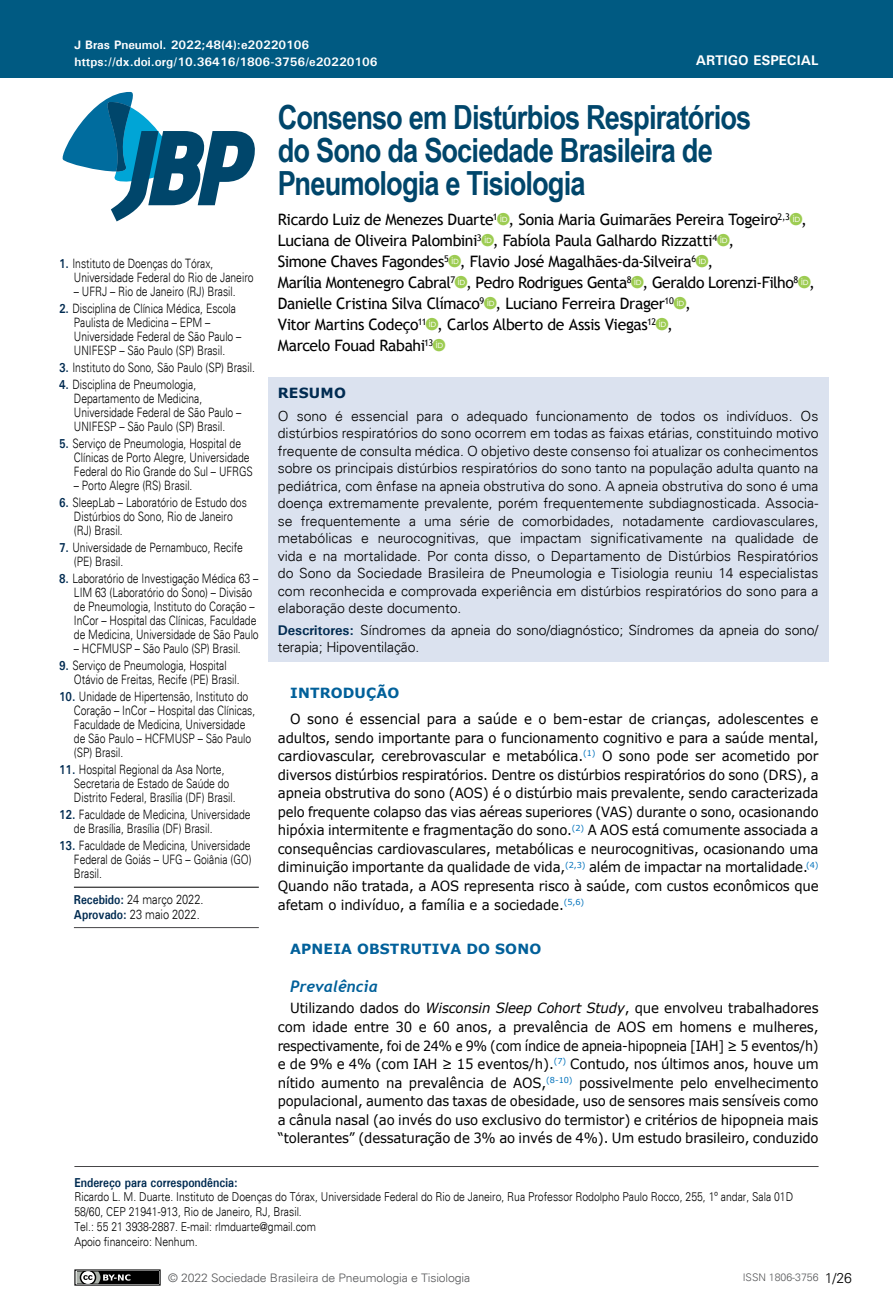
<style>
.page{position:relative;width:893px;height:1315px;background:#fff}
.page>*{position:absolute;margin:0;border:0;box-sizing:border-box;transform-origin:0 0}
.t1{font:700 33.25px/33.2px "Arial Narrow";letter-spacing:-.025em;color:#00466b}
.t2{font:21px "ID font Regular";color:#9dcc52}
.t3{font:15.75px "Trebuchet MS";letter-spacing:-.025em;color:#000}
.t4{font:italic 700 15.75px "Trebuchet";color:#01609a}
.t5{font:300 14px/17.5px "Univers";letter-spacing:-.01em;color:#000;text-align:justify}
.t6{font:14px/18.6px "Verdana";letter-spacing:-.01em;color:#000;text-align:justify;scale:.96 1}
.t7{font:14px/18.6px "Verdana";letter-spacing:-.01em;color:#000;text-align:justify;scale:.95 1}
.t8{font:700 14px "Verdana";letter-spacing:.01em;color:#01609a}
.t9{font:700 14px "Univers";color:#fff}
.t10{font:700 14px "Verdana";letter-spacing:.015em;color:#002b51}
.t11{font:300 12.95px/14px "Univers";color:#000;scale:.8 1}
.t12{font:300 12.95px/14.9px "Univers";color:#000;scale:.85 1}
.t13{font:700 12.95px "Univers";color:#002b51;scale:.85 1}
.t14{font:300 12.25px/14.7px "Univers";color:#000;scale:.85 1}
.t15{font:700 12.25px "Univers";color:#fff}
.t16{font:300 11.72px "Univers";letter-spacing:-.01em;color:#58595b;scale:1.04 1}
.t17{font:300 10.5px "Univers";color:#58595b}
.s1{font-weight:700;color:#002b51}
.s2{font-family:"ID font Regular";font-size:21px;color:#9dcc52}
.s3{font-family:"Trebuchet MS";font-size:15.75px;color:#000}
.s4{font-style:italic}
</style>
<div class="page">
<div style="left:0;top:0;width:893px;height:78px;background:#005a82"></div>
<svg style="left:62px;top:91px;width:193px;height:130px"></svg>
<div style="left:75px;top:1270px;width:85px;height:15px;background:#000"></div>
<div style="left:74px;top:1269px;width:87px;height:16px;border:1px solid #000"></div>
<svg style="left:74px;top:1269px;width:56px;height:17px"></svg>
<div style="left:268px;top:378px;width:560px;height:284px;background:#dbe2ef"></div>
<hr style="left:74px;top:1166px;width:745px;height:1px;background:#464547">
<hr style="left:74px;top:887px;width:185px;height:1px;background:#000">
<hr style="left:74px;top:927px;width:185px;height:1px;background:#464547">
<p class="t15" style="left:74px;top:37px;width:236px">J Bras Pneumol. 2022;48(4):e20220106</p>
<p class="t15" style="left:74px;top:54px;width:305px">https://dx.doi.org/10.36416/1806-3756/e20220106</p>
<p class="t9" style="left:696px;top:52px;width:124px">ARTIGO ESPECIAL</p>
<p class="t11" style="left:74px;top:257px;width:226px;text-indent:-15px"><span class="s1">1.</span> Instituto de Doenças do Tórax,<br>Universidade Federal do Rio de Janeiro</p>
<p class="t11" style="left:74px;top:285px;width:204px">– UFRJ – Rio de Janeiro (RJ) Brasil.</p>
<p class="t11" style="left:74px;top:302px;width:211px;text-indent:-15px"><span class="s1">2.</span> Disciplina de Clínica Médica, Escola Paulista de Medicina – EPM – Universidade Federal de São Paulo – UNIFESP – São Paulo (SP) Brasil.</p>
<p class="t11" style="left:59px;top:361px;width:246px"><span class="s1">3.</span> Instituto do Sono, São Paulo (SP) Brasil.</p>
<p class="t11" style="left:74px;top:377px;width:211px;text-indent:-15px"><span class="s1">4.</span> Disciplina de Pneumologia,<br>Departamento de Medicina,<br>Universidade Federal de São Paulo –<br>UNIFESP – São Paulo (SP) Brasil.</p>
<p class="t11" style="left:74px;top:436px;width:225px;text-indent:-15px"><span class="s1">5.</span> Serviço de Pneumologia, Hospital de<br>Clínicas de Porto Alegre, Universidade<br>Federal do Rio Grande do Sul – UFRGS</p>
<p class="t11" style="left:74px;top:478px;width:150px">– Porto Alegre (RS) Brasil.</p>
<p class="t11" style="left:74px;top:495px;width:218px;text-indent:-15px"><span class="s1">6.</span> SleepLab – Laboratório de Estudo dos<br>Distúrbios do Sono, Rio de Janeiro (RJ) Brasil.</p>
<p class="t11" style="left:74px;top:540px;width:213px;text-indent:-15px"><span class="s1">7.</span> Universidade de Pernambuco, Recife (PE) Brasil.</p>
<p class="t11" style="left:74px;top:571px;width:233px;text-indent:-15px"><span class="s1">8.</span> Laboratório de Investigação Médica 63 – LIM 63 (Laboratório do Sono) – Divisão de Pneumologia, Instituto do Coração – InCor – Hospital das Clínicas, Faculdade de Medicina, Universidade de São Paulo</p>
<p class="t11" style="left:74px;top:641px;width:210px">– HCFMUSP – São Paulo (SP) Brasil.</p>
<p class="t11" style="left:74px;top:658px;width:209px;text-indent:-15px"><span class="s1">9.</span> Serviço de Pneumologia, Hospital<br>Otávio de Freitas, Recife (PE) Brasil.</p>
<p class="t11" style="left:74px;top:689px;width:228px;text-indent:-15px"><span class="s1">10.</span> Unidade de Hipertensão, Instituto do<br>Coração – InCor – Hospital das Clínicas,<br>Faculdade de Medicina, Universidade de São Paulo – HCFMUSP – São Paulo (SP) Brasil.</p>
<p class="t11" style="left:74px;top:762px;width:204px;text-indent:-15px"><span class="s1">11.</span> Hospital Regional da Asa Norte,<br>Secretaria de Estado de Saúde do<br>Distrito Federal, Brasília (DF) Brasil.</p>
<p class="t11" style="left:74px;top:807px;width:222px;text-indent:-15px"><span class="s1">12.</span> Faculdade de Medicina, Universidade de Brasília, Brasília (DF) Brasil.</p>
<p class="t11" style="left:74px;top:838px;width:224px;text-align:justify;text-indent:-15px"><span class="s1">13.</span> Faculdade de Medicina, Universidade Federal de Goiás – UFG – Goiânia (GO)<br>Brasil.</p>
<p class="t12" style="left:74px;top:892px;width:154px"><span class="s1">Recebido:</span> 24 março 2022.<br><span class="s1">Aprovado:</span> 23 maio 2022.</p>
<h1 class="t1" style="left:278px;top:99px;width:475px">Consenso em Distúrbios Respiratórios do Sono da Sociedade Brasileira de<br>Pneumologia e Tisiologia</h1>
<p class="t3" style="left:278px;top:210px;width:514px">Ricardo Luiz de Menezes Duarte<sup>1</sup><span class="s2">a</span>, Sonia Maria Guimarães Pereira Togeiro<sup>2,3</sup></p>
<h2 class="t2" style="left:790px;top:208px;width:19px">a<span class="s3">,</span></h2>
<p class="t3" style="left:278px;top:231px;width:441px">Luciana de Oliveira Palombini<sup>3</sup><span class="s2">a</span>, Fabíola Paula Galhardo Rizzatti<sup>4</sup></p>
<h2 class="t2" style="left:717px;top:229px;width:19px">a<span class="s3">,</span></h2>
<p class="t3" style="left:278px;top:252px;width:420px">Simone Chaves Fagondes<sup>5</sup><span class="s2">a</span>, Flavio José Magalhães-da-Silveira<sup>6</sup></p>
<h2 class="t2" style="left:696px;top:250px;width:19px">a<span class="s3">,</span></h2>
<p class="t3" style="left:278px;top:273px;width:522px">Marília Montenegro Cabral<sup>7</sup><span class="s2">a</span>, Pedro Rodrigues Genta<sup>8</sup><span class="s2">a</span>, Geraldo Lorenzi-Filho<sup>8</sup></p>
<h2 class="t2" style="left:798px;top:271px;width:18px">a<span class="s3">,</span></h2>
<p class="t3" style="left:278px;top:294px;width:398px">Danielle Cristina Silva Clímaco<sup>9</sup><span class="s2">a</span>, Luciano Ferreira Drager<sup>10</sup></p>
<h2 class="t2" style="left:674px;top:292px;width:19px">a<span class="s3">,</span></h2>
<p class="t3" style="left:278px;top:315px;width:380px">Vitor Martins Codeço<sup>11</sup><span class="s2">a</span>, Carlos Alberto de Assis Viegas<sup>12</sup></p>
<h2 class="t2" style="left:656px;top:313px;width:19px">a<span class="s3">,</span></h2>
<p class="t3" style="left:278px;top:336px;width:157px">Marcelo Fouad Rabahi<sup>13</sup></p>
<h2 class="t2" style="left:433px;top:334px;width:14px">a</h2>
<p class="t10" style="left:278px;top:384px;width:70px">RESUMO</p>
<p class="t5" style="left:278px;top:407px;width:542px">O sono é essencial para o adequado funcionamento de todos os indivíduos. Os distúrbios respiratórios do sono ocorrem em todas as faixas etárias, constituindo motivo frequente de consulta médica. O objetivo deste consenso foi atualizar os conhecimentos sobre os principais distúrbios respiratórios do sono tanto na população adulta quanto na pediátrica, com ênfase na apneia obstrutiva do sono. A apneia obstrutiva do sono é uma doença extremamente prevalente, porém frequentemente subdiagnosticada. Associa&shy;se frequentemente a uma série de comorbidades, notadamente cardiovasculares, metabólicas e neurocognitivas, que impactam significativamente na qualidade de vida e na mortalidade. Por conta disso, o Departamento de Distúrbios Respiratórios do Sono da Sociedade Brasileira de Pneumologia e Tisiologia reuniu 14 especialistas com reconhecida e comprovada experiência em distúrbios respiratórios do sono para a elaboração deste documento.</p>
<p class="t5" style="left:278px;top:622px;width:542px;line-height:16.8px"><span class="s1">Descritores:</span> Síndromes da apneia do sono/diagnóstico; Síndromes da apneia do sono/ terapia; Hipoventilação.</p>
<p class="t8" style="left:290px;top:684px;width:111px">INTRODUÇÃO</p>
<p class="t6" style="left:278px;top:710px;width:565px;text-indent:12px">O sono é essencial para a saúde e o bem-estar de crianças, adolescentes e adultos, sendo importante para o funcionamento cognitivo e para a saúde mental, cardiovascular, cerebrovascular e metabólica.<sup>(1)</sup> O sono pode ser acometido por diversos distúrbios respiratórios. Dentre os distúrbios respiratórios do sono (DRS), a apneia obstrutiva do sono (AOS) é o distúrbio mais prevalente, sendo caracterizada pelo frequente colapso das vias aéreas superiores (VAS) durante o sono, ocasionando hipóxia intermitente e fragmentação do sono.<sup>(2)</sup> A AOS está comumente associada a consequências cardiovasculares, metabólicas e neurocognitivas, ocasionando uma diminuição importante da qualidade de vida,<sup>(2,3)</sup> além de impactar na mortalidade.<sup>(4)<br></sup>Quando não tratada, a AOS representa risco à saúde, com custos econômicos que afetam o indivíduo, a família e a sociedade.<sup>(5,6)</sup></p>
<p class="t8" style="left:290px;top:939px;width:253px">APNEIA OBSTRUTIVA DO SONO</p>
<p class="t4" style="left:290px;top:977px;width:89px">Prevalência</p>
<p class="t7" style="left:278px;top:999px;width:571px;text-indent:12px">Utilizando dados do <span class="s4">Wisconsin Sleep Cohort Study</span>, que envolveu trabalhadores com idade entre 30 e 60 anos, a prevalência de AOS em homens e mulheres, respectivamente, foi de 24% e 9% (com índice de apneia-hipopneia [IAH] ≥ 5 eventos/h) e de 9% e 4% (com IAH ≥ 15 eventos/h).<sup>(7)</sup> Contudo, nos últimos anos, houve um nítido aumento na prevalência de AOS,<sup>(8-10)</sup> possivelmente pelo envelhecimento populacional, aumento das taxas de obesidade, uso de sensores mais sensíveis como a cânula nasal (ao invés do uso exclusivo do termistor) e critérios de hipopneia mais “tolerantes” (dessaturação de 3% ao invés de 4%). Um estudo brasileiro, conduzido</p>
<p class="t13" style="left:74px;top:1174px;width:194px">Endereço para correspondência:</p>
<p class="t14" style="left:74px;top:1189px;width:847px">Ricardo L. M. Duarte. Instituto de Doenças do Tórax, Universidade Federal do Rio de Janeiro, Rua Professor Rodolpho Paulo Rocco, 255, 1º andar, Sala 01D 58/60, CEP 21941-913, Rio de Janeiro, RJ, Brasil.<br>Tel.: 55 21 3938-2887. E-mail: rlmduarte@gmail.com<br>Apoio financeiro: Nenhum.</p>
<p class="t16" style="left:168px;top:1270px;width:292px">© 2022 Sociedade Brasileira de Pneumologia e Tisiologia</p>
<p class="t17" style="left:743px;top:1271px;width:77px">ISSN 1806-3756</p>
<p class="t5" style="left:825px;top:1269px;width:29px">1/26</p>
</div>
